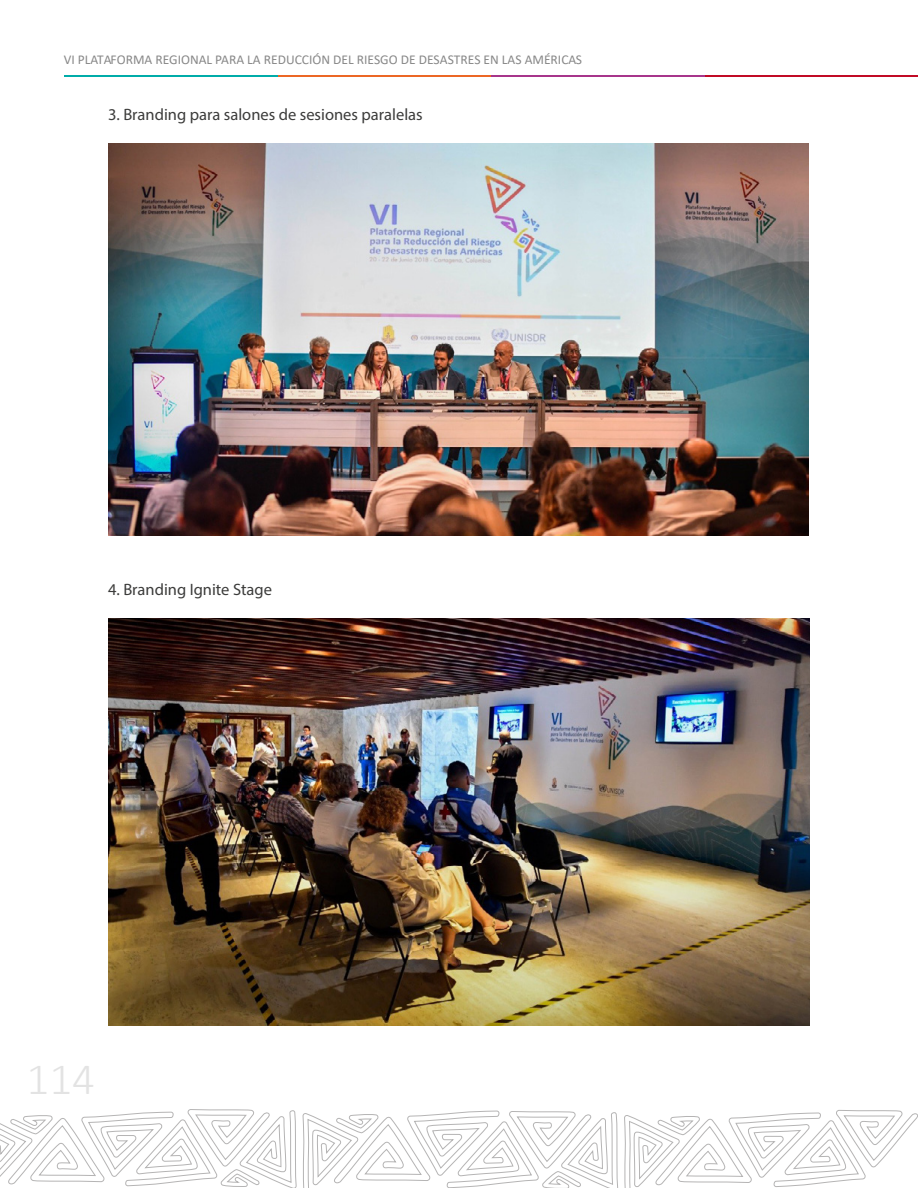
<style>
.page{position:relative;width:918px;height:1188px;background:#fff}
.page>*{position:absolute;margin:0;border:0;box-sizing:border-box;transform-origin:0 0}
.t1{font:300 45px "Calibri";color:#e3e3e3}
.t2{font:16.5px "Myriad Pro";color:#3c3c3b}
.t3{font:13.5px "Calibri";color:#878787}
</style>
<div class="page">
<svg style="left:0;top:1109px;width:918px;height:79px"></svg>
<hr style="left:704px;top:76px;width:214px;height:1px;background:#c10a25">
<hr style="left:491px;top:76px;width:213px;height:1px;background:#a7358b">
<hr style="left:277px;top:76px;width:214px;height:1px;background:#ec6725">
<hr style="left:64px;top:76px;width:213px;height:1px;background:#00aca9">
<img style="left:108px;top:143px;width:700px;height:393px">
<img style="left:108px;top:618px;width:702px;height:408px">
<p class="t3" style="left:64px;top:50px;width:520px">VI PLATAFORMA REGIONAL PARA LA REDUCCIÓN DEL RIESGO DE DESASTRES EN LAS AMÉRICAS</p>
<p class="t2" style="left:108px;top:105px;width:316px">3. Branding para salones de sesiones paralelas</p>
<p class="t2" style="left:108px;top:579px;width:165px">4. Branding Ignite Stage</p>
<h1 class="t1" style="left:27px;top:1051px;width:70px">114</h1>
</div>
